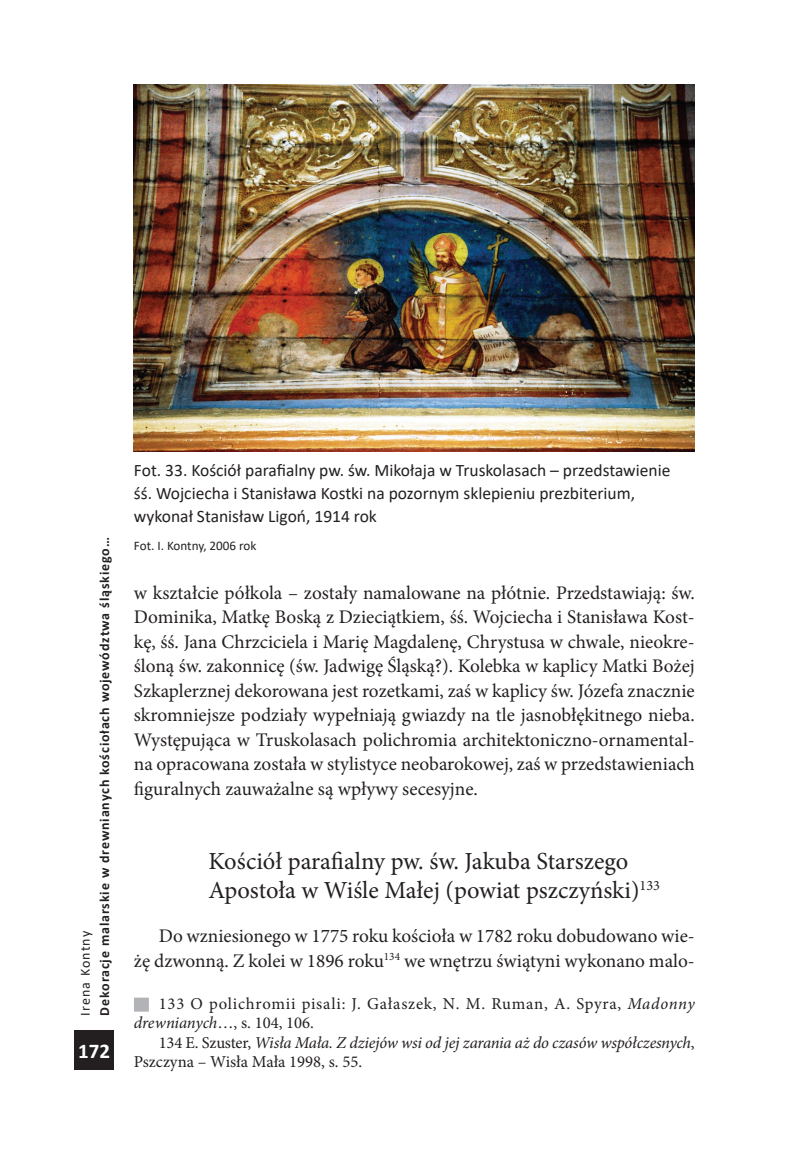
<style>
.page{position:relative;width:794px;height:1166px;background:#fff}
.page>*{position:absolute;margin:0;border:0;box-sizing:border-box;transform-origin:0 0}
.srodtytul{font:24.5px/29.8px "Minion Pro";color:#231f20}
.t1{font:700 21px "Calibri";color:#fff}
.t2{font:19.25px/24.5px "Minion Pro";color:#231f20;text-align:justify}
.podpis_zdejcia{font:17.5px/22.8px "Calibri";color:#231f20}
.przypis{font:italic 16.62px/19.2px "Minion Pro";letter-spacing:-.01em;color:#231f20}
.przypis-2{font:16.62px/19.2px "Minion Pro";letter-spacing:.05em;color:#231f20}
.t3{font:700 14px "Calibri";letter-spacing:.06em;color:#231f20}
.t4{font:14px "Calibri";letter-spacing:.08em;color:#231f20}
.zrodlo_zdjecia{font:13.12px "Calibri";color:#231f20}
.s1{font-style:italic}
.s2{font-style:normal}
</style>
<div class="page">
<div style="left:74px;top:1030px;width:40px;height:40px;background:#231f20"></div>
<div style="left:134px;top:997px;width:15px;height:14px;background:#b2b3b7"></div>
<img style="left:134px;top:84px;width:560px;height:368px">
<p class="t3" style="left:95px;top:1015px;width:479px;rotate:-90deg">Dekoracje malarskie w drewnianych kościołach województwa śląskiego…</p>
<p class="t4" style="left:76px;top:1015px;width:86px;rotate:-90deg">Irena Kontny</p>
<p class="t1" style="left:78px;top:1036px;width:33px">172</p>
<p class="podpis_zdejcia" style="left:134px;top:459px;width:538px">Fot. 33. Kościół parafialny pw. św. Mikołaja w Truskolasach – przedstawienie śś. Wojciecha i Stanisława Kostki na pozornym sklepieniu prezbiterium, wykonał Stanisław Ligoń, 1914 rok</p>
<p class="zrodlo_zdjecia" style="left:134px;top:536px;width:124px">Fot. I. Kontny, 2006 rok</p>
<p class="t2" style="left:134px;top:581px;width:562px">w kształcie półkola – zostały namalowane na płótnie. Przedstawiają: św.<br>Dominika, Matkę Boską z Dzieciątkiem, śś. Wojciecha i Stanisława Kost&shy;kę, śś. Jana Chrzciciela i Marię Magdalenę, Chrystusa w chwale, nieokre&shy;śloną św. zakonnicę (św. Jadwigę Śląską?). Kolebka w kaplicy Matki Bożej Szkaplerznej dekorowana jest rozetkami, zaś w kaplicy św. Józefa znacznie skromniejsze podziały wypełniają gwiazdy na tle jasnobłękitnego nieba.<br>Występująca w Truskolasach polichromia architektoniczno-ornamental&shy;na opracowana została w stylistyce neobarokowej, zaś w przedstawieniach figuralnych zauważalne są wpływy secesyjne.</p>
<p class="srodtytul" style="left:208px;top:846px;width:453px">Kościół parafialny pw. św. Jakuba Starszego<br>Apostoła w Wiśle Małej (powiat pszczyński)<sup>133</sup></p>
<p class="t2" style="left:134px;top:924px;width:562px;text-align:right">Do wzniesionego w 1775 roku kościoła w 1782 roku dobudowano wie-<br>żę dzwonną. Z kolei w 1896 roku<sup>134</sup> we wnętrzu świątyni wykonano malo-</p>
<p class="przypis-2" style="left:134px;top:994px;width:562px;text-indent:25px">133 O polichromii pisali: J. Gałaszek, N. M. Ruman, A. Spyra, <span class="s1">Madonny drewnianych</span>…, s. 104, 106.</p>
<p class="przypis" style="left:134px;top:1032px;width:562px;text-indent:25px"><span class="s2">134 E. Szuster,</span> Wisła Mała. Z dziejów wsi od jej zarania aż do czasów współczesnych<span class="s2">,<br>Pszczyna – Wisła Mała 1998, s. 55.</span></p>
</div>
